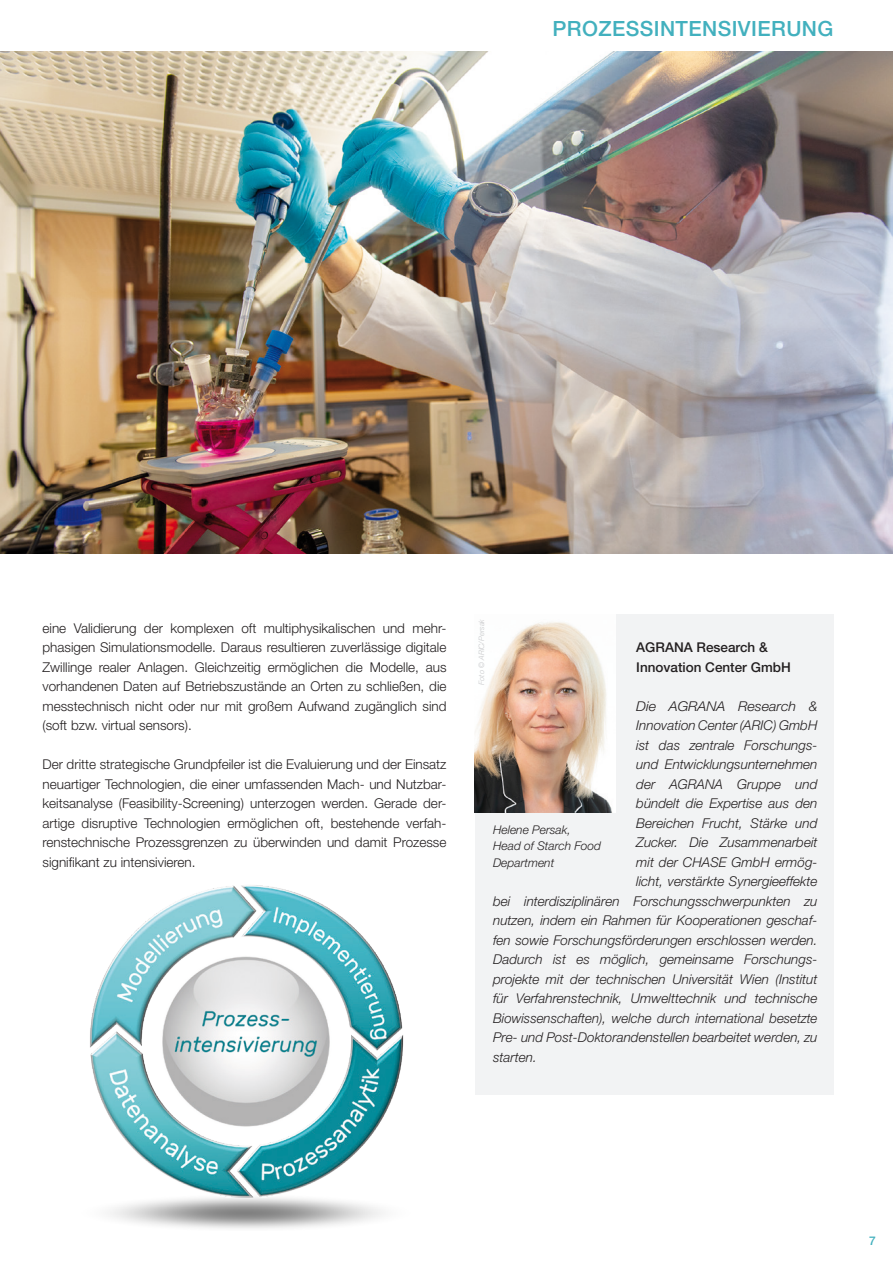
<style>
.page{position:relative;width:893px;height:1263px;background:#fff}
.page>*{position:absolute;margin:0;border:0;box-sizing:border-box;transform-origin:0 0}
.t1{font:500 21px "Helvetica Neue LT Std";letter-spacing:.02em;color:#42b0be}
.t2{font:300 13.5px/19.5px "Helvetica Neue LT Std";color:#231f20;text-align:justify}
.t3{font:italic 300 13.5px/19.5px "Helvetica Neue LT Std";color:#231f20;text-align:justify}
.t4{font:italic 300 13.5px/19.5px "Helvetica Neue LT Std";color:#231f20;text-align:justify;scale:1.06 1}
.t5{font:500 13.5px/19.5px "Helvetica Neue LT Std";color:#231f20}
.t6{font:italic 300 12px/16.5px "Helvetica Neue LT Std";color:#231f20}
.t7{font:500 12px "Helvetica Neue LT Std";color:#42b0be}
.t8{font:italic 300 7.5px "Helvetica Neue LT Std";letter-spacing:-.005em;color:#c7c8ca}
</style>
<div class="page">
<img style="left:90px;top:885px;width:314px;height:344px">
<img style="left:0;top:51px;width:893px;height:502px">
<div style="left:475px;top:614px;width:358px;height:481px;background:#f2f3f4"></div>
<img style="left:475px;top:614px;width:141px;height:198px">
<h1 class="t1" style="left:552px;top:16px;width:283px">PROZESSINTENSIVIERUNG</h1>
<p class="t2" style="left:43px;top:618px;width:405px">eine Validierung der komplexen oft multiphysikalischen und mehr&shy;phasigen Simulationsmodelle. Daraus resultieren zuverlässige digitale Zwillinge realer Anlagen. Gleichzeitig ermöglichen die Modelle, aus vorhandenen Daten auf Betriebszustände an Orten zu schließen, die messtechnisch nicht oder nur mit großem Aufwand zugänglich sind (soft bzw. virtual sensors).</p>
<p class="t2" style="left:43px;top:754px;width:405px">Der dritte strategische Grundpfeiler ist die Evaluierung und der Einsatz neuartiger Technologien, die einer umfassenden Mach- und Nutzbar&shy;keitsanalyse (Feasibility-Screening) unterzogen werden. Gerade der&shy;artige disruptive Technologien ermöglichen oft, bestehende verfah&shy;renstechnische Prozessgrenzen zu überwinden und damit Prozesse signifikant zu intensivieren.</p>
<p class="t8" style="left:477px;top:685px;width:68px;rotate:-90deg">Foto © ARIC/Persak</p>
<p class="t5" style="left:636px;top:637px;width:156px">AGRANA Research &amp;<br>Innovation Center GmbH</p>
<p class="t4" style="left:636px;top:696px;width:172px">Die AGRANA Research &amp; Innovation Center (ARIC) GmbH ist das zentrale Forschungs&shy;und Entwicklungsunternehmen der AGRANA Gruppe und bündelt die Expertise aus den Bereichen Frucht, Stärke und Zucker. Die Zusammenarbeit mit der CHASE GmbH ermög&shy;licht, verstärkte Synergieeffekte</p>
<p class="t6" style="left:493px;top:821px;width:110px">Helene Persak,<br>Head of Starch Food<br>Department</p>
<p class="t3" style="left:493px;top:891px;width:326px">bei interdisziplinären Forschungsschwerpunkten zu nutzen, indem ein Rahmen für Kooperationen geschaf&shy;fen sowie Forschungsförderungen erschlossen werden.<br>Dadurch ist es möglich, gemeinsame Forschungs&shy;projekte mit der technischen Universität Wien (Institut für Verfahrenstechnik, Umwelttechnik und technische Biowissenschaften), welche durch international besetzte Pre- und Post-Doktorandenstellen bearbeitet werden, zu starten.</p>
<p class="t7" style="left:869px;top:1233px;width:8px">7</p>
</div>
